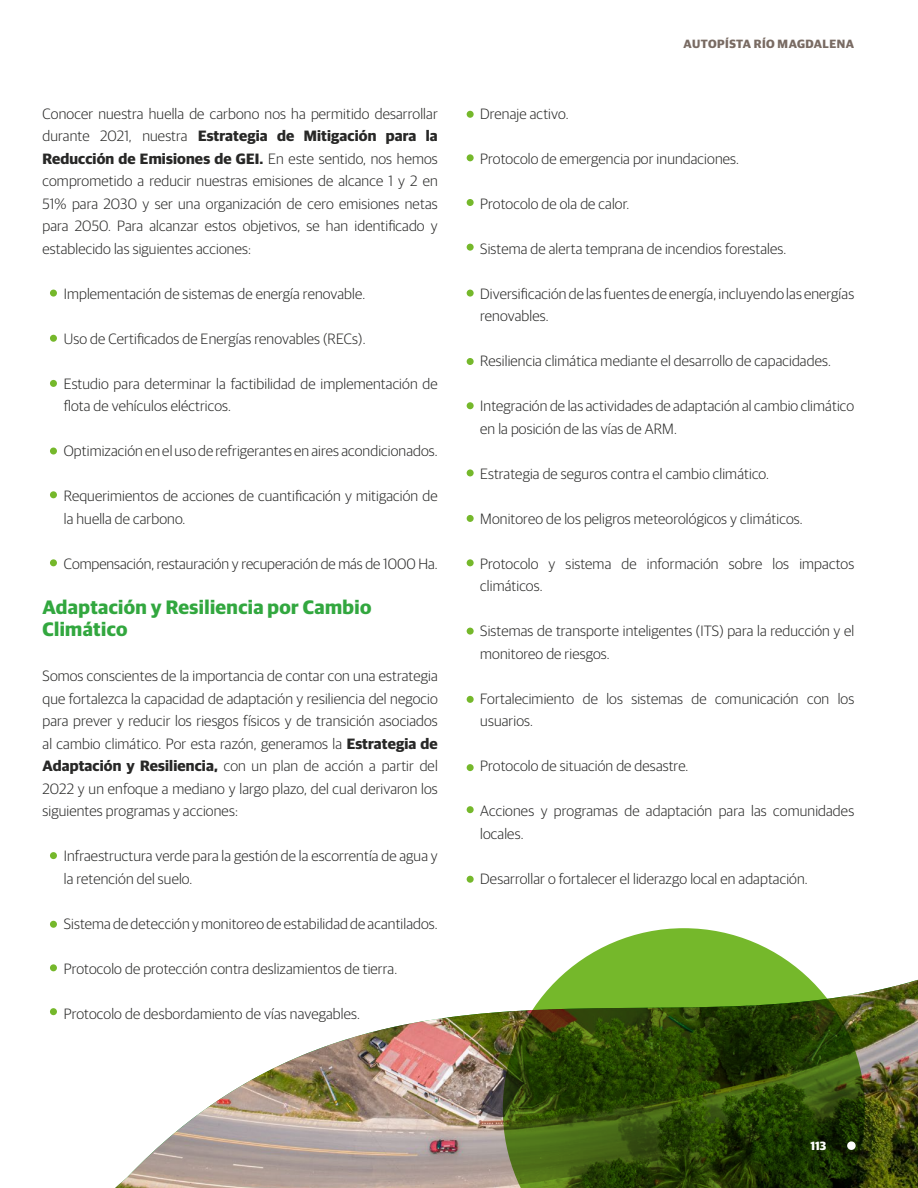
<style>
.page{position:relative;width:918px;height:1188px;background:#fff}
.page>*{position:absolute;margin:0;border:0;box-sizing:border-box;transform-origin:0 0}
.t1{font:700 19.5px/22.5px "Guardian Sans";letter-spacing:.02em;color:#32a73f}
.t2{font:300 15px/22.5px "Guardian Sans";letter-spacing:.01em;color:#282827}
.t3{font:700 12px "Guardian Sans";letter-spacing:.04em;color:#796b63}
.t4{font:700 12px "Guardian Sans";color:#fff}
.s1{font-weight:700}
</style>
<div class="page">
<div style="left:50px;top:290px;width:7px;height:7px;background:#75b82b;border-radius:50%"></div>
<div style="left:467px;top:290px;width:7px;height:7px;background:#75b82b;border-radius:50%"></div>
<div style="left:467px;top:402px;width:7px;height:7px;background:#75b82b;border-radius:50%"></div>
<div style="left:467px;top:515px;width:7px;height:7px;background:#75b82b;border-radius:50%"></div>
<div style="left:467px;top:628px;width:7px;height:7px;background:#75b82b;border-radius:50%"></div>
<div style="left:467px;top:764px;width:7px;height:7px;background:#75b82b;border-radius:50%"></div>
<div style="left:467px;top:111px;width:7px;height:7px;background:#75b82b;border-radius:50%"></div>
<div style="left:467px;top:244px;width:7px;height:7px;background:#75b82b;border-radius:50%"></div>
<div style="left:467px;top:199px;width:7px;height:7px;background:#75b82b;border-radius:50%"></div>
<div style="left:467px;top:358px;width:7px;height:7px;background:#75b82b;border-radius:50%"></div>
<div style="left:467px;top:469px;width:7px;height:7px;background:#75b82b;border-radius:50%"></div>
<div style="left:467px;top:559px;width:7px;height:7px;background:#75b82b;border-radius:50%"></div>
<div style="left:467px;top:696px;width:7px;height:7px;background:#75b82b;border-radius:50%"></div>
<div style="left:467px;top:876px;width:7px;height:7px;background:#75b82b;border-radius:50%"></div>
<div style="left:467px;top:806px;width:7px;height:7px;background:#75b82b;border-radius:50%"></div>
<div style="left:467px;top:154px;width:7px;height:7px;background:#75b82b;border-radius:50%"></div>
<div style="left:50px;top:448px;width:7px;height:7px;background:#75b82b;border-radius:50%"></div>
<div style="left:50px;top:559px;width:7px;height:7px;background:#75b82b;border-radius:50%"></div>
<div style="left:50px;top:964px;width:7px;height:7px;background:#75b82b;border-radius:50%"></div>
<div style="left:50px;top:921px;width:7px;height:7px;background:#75b82b;border-radius:50%"></div>
<div style="left:50px;top:1008px;width:7px;height:7px;background:#75b82b;border-radius:50%"></div>
<div style="left:50px;top:380px;width:7px;height:7px;background:#75b82b;border-radius:50%"></div>
<div style="left:50px;top:491px;width:7px;height:7px;background:#75b82b;border-radius:50%"></div>
<div style="left:50px;top:852px;width:7px;height:7px;background:#75b82b;border-radius:50%"></div>
<div style="left:50px;top:335px;width:7px;height:7px;background:#75b82b;border-radius:50%"></div>
<img style="left:115px;top:979px;width:803px;height:209px">
<svg style="left:503px;top:928px;width:362px;height:260px;background:#54712e"></svg>
<div style="left:847px;top:1141px;width:9px;height:9px;background:#fff;border-radius:50%"></div>
<p class="t2" style="left:43px;top:101px;width:397px;text-align:justify">Conocer nuestra huella de carbono nos ha permitido desarrollar durante 2021, nuestra <span class="s1">Estrategia de Mitigación para la Reducción de Emisiones de GEI.</span> En este sentido, nos hemos comprometido a reducir nuestras emisiones de alcance 1 y 2 en 51% para 2030 y ser una organización de cero emisiones netas para 2050. Para alcanzar estos objetivos, se han identificado y establecido las siguientes acciones:</p>
<p class="t2" style="left:64px;top:281px;width:303px">Implementación de sistemas de energía renovable.</p>
<p class="t2" style="left:64px;top:326px;width:303px">Uso de Certificados de Energías renovables (RECs).</p>
<p class="t2" style="left:64px;top:371px;width:375px">Estudio para determinar la factibilidad de implementación de flota de vehículos eléctricos.</p>
<p class="t2" style="left:64px;top:439px;width:375px">Optimización en el uso de refrigerantes en aires acondicionados.</p>
<p class="t2" style="left:64px;top:484px;width:375px">Requerimientos de acciones de cuantificación y mitigación de la huella de carbono.</p>
<p class="t2" style="left:64px;top:551px;width:375px">Compensación, restauración y recuperación de más de 1000 Ha.</p>
<h1 class="t1" style="left:43px;top:594px;width:330px">Adaptación y Resiliencia por Cambio<br>Climático</h1>
<p class="t2" style="left:43px;top:664px;width:397px;text-align:justify">Somos conscientes de la importancia de contar con una estrategia que fortalezca la capacidad de adaptación y resiliencia del negocio para prever y reducir los riesgos físicos y de transición asociados al cambio climático. Por esta razón, generamos la <span class="s1">Estrategia de Adaptación y Resiliencia,</span> con un plan de acción a partir del 2022 y un enfoque a mediano y largo plazo, del cual derivaron los siguientes programas y acciones:</p>
<p class="t2" style="left:64px;top:844px;width:375px">Infraestructura verde para la gestión de la escorrentía de agua y la retención del suelo.</p>
<p class="t2" style="left:64px;top:911px;width:375px">Sistema de detección y monitoreo de estabilidad de acantilados.</p>
<p class="t2" style="left:64px;top:956px;width:335px">Protocolo de protección contra deslizamientos de tierra.</p>
<p class="t2" style="left:64px;top:1001px;width:298px">Protocolo de desbordamiento de vías navegables.</p>
<p class="t3" style="left:684px;top:34px;width:172px">AUTOPÍSTA RÍO MAGDALENA</p>
<p class="t2" style="left:480px;top:101px;width:90px">Drenaje activo.</p>
<p class="t2" style="left:480px;top:146px;width:260px">Protocolo de emergencia por inundaciones.</p>
<p class="t2" style="left:480px;top:191px;width:151px">Protocolo de ola de calor.</p>
<p class="t2" style="left:480px;top:236px;width:308px">Sistema de alerta temprana de incendios forestales.</p>
<p class="t2" style="left:480px;top:281px;width:375px">Diversificación de las fuentes de energía, incluyendo las energías renovables.</p>
<p class="t2" style="left:480px;top:349px;width:352px">Resiliencia climática mediante el desarrollo de capacidades.</p>
<p class="t2" style="left:480px;top:394px;width:375px">Integración de las actividades de adaptación al cambio climático en la posición de las vías de ARM.</p>
<p class="t2" style="left:480px;top:461px;width:290px">Estrategia de seguros contra el cambio climático.</p>
<p class="t2" style="left:480px;top:506px;width:324px">Monitoreo de los peligros meteorológicos y climáticos.</p>
<p class="t2" style="left:480px;top:551px;width:375px">Protocolo y sistema de información sobre los impactos climáticos.</p>
<p class="t2" style="left:480px;top:619px;width:375px">Sistemas de transporte inteligentes (ITS) para la reducción y el monitoreo de riesgos.</p>
<p class="t2" style="left:480px;top:686px;width:376px">Fortalecimiento de los sistemas de comunicación con los usuarios.</p>
<p class="t2" style="left:480px;top:754px;width:210px">Protocolo de situación de desastre.</p>
<p class="t2" style="left:480px;top:799px;width:375px">Acciones y programas de adaptación para las comunidades locales.</p>
<p class="t2" style="left:480px;top:866px;width:329px">Desarrollar o fortalecer el liderazgo local en adaptación.</p>
<p class="t4" style="left:811px;top:1136px;width:17px">113</p>
</div>
